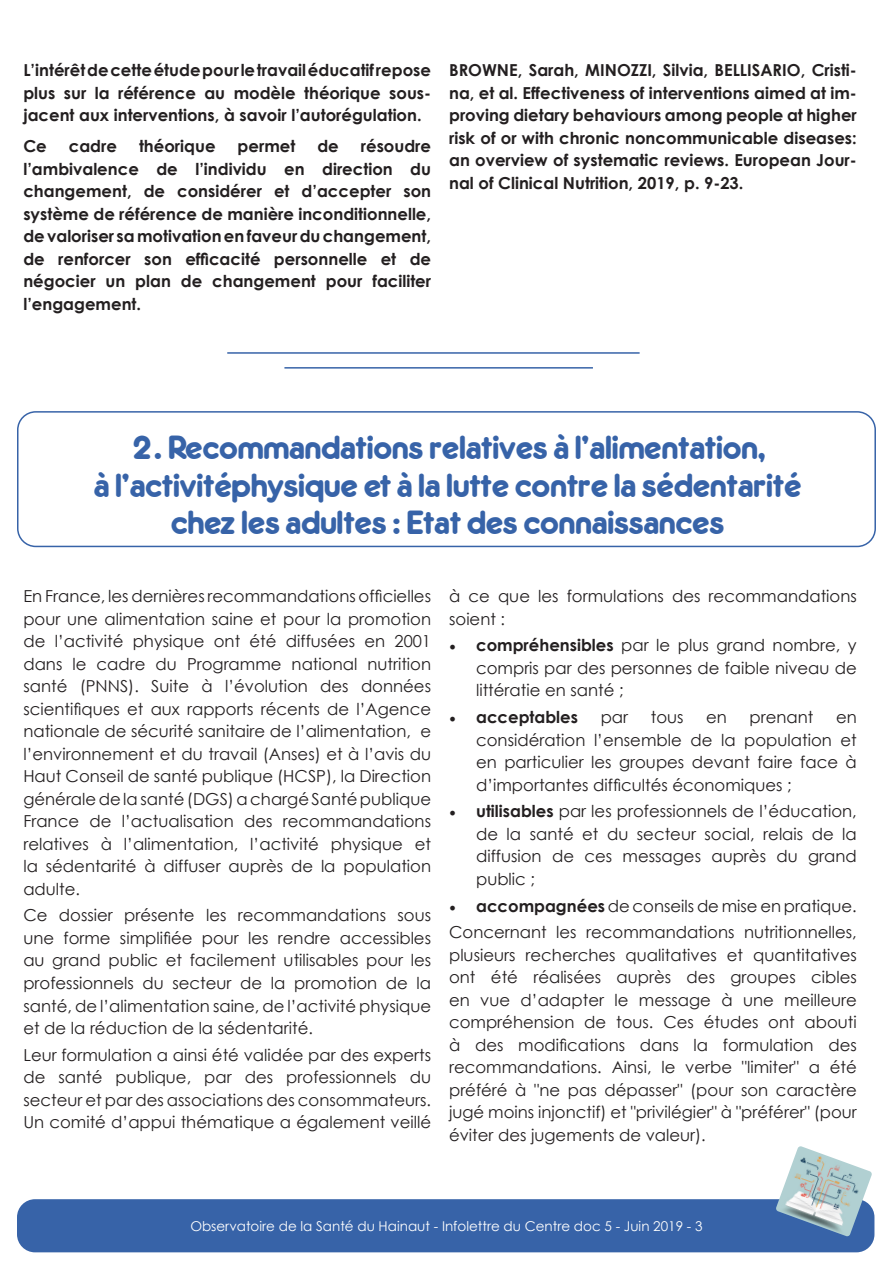
<style>
.page{position:relative;width:893px;height:1263px;background:#fff}
.page>*{position:absolute;margin:0;border:0;box-sizing:border-box;transform-origin:0 0}
.H1_Titre{font:30px/37.5px "Allgemeine";color:#3763a8;text-align:center}
.t1{font:16.5px/22.5px "Century Gothic";color:#231f20;text-align:justify}
.t2{font:700 16.5px/22.5px "Century Gothic";color:#231f20;text-align:justify}
.t3{font:13.5px "Century Gothic";color:#fff}
.s1{font-family:"Minion Pro";font-size:18px}
.s2{font-weight:700}
.s3{font-family:"Minion Pro";font-weight:400;font-size:18px}
</style>
<div class="page">
<div style="left:17px;top:411px;width:859px;height:136px;border:2px solid #3763a8;border-radius:18px"></div>
<hr style="left:227px;top:352px;width:413px;height:2px;background:#3763a8">
<hr style="left:284px;top:367px;width:309px;height:2px;background:#3763a8">
<div style="left:17px;top:1199px;width:857px;height:53px;background:#3763a8;border-radius:18px"></div>
<img style="left:776px;top:1146px;width:96px;height:91px">
<p class="t2" style="left:23px;top:58px;width:409px">L’intérêt de cette étude pour le travail éducatif repose plus sur la référence au modèle théorique sous&shy;jacent aux interventions, à savoir l’autorégulation.</p>
<p class="t2" style="left:23px;top:134px;width:25px">Ce</p>
<p class="t2" style="left:69px;top:134px;width:50px">cadre</p>
<p class="t2" style="left:139px;top:134px;width:78px">théorique</p>
<p class="t2" style="left:238px;top:134px;width:59px">permet</p>
<p class="t2" style="left:317px;top:134px;width:23px">de</p>
<p class="t2" style="left:23px;top:134px;width:409px;text-indent:337px">résoudre l’ambivalence de l’individu en direction du changement, de considérer et d’accepter son système de référence de manière inconditionnelle, de valoriser sa motivation en faveur du changement, de renforcer son efficacité personnelle et de négocier un plan de changement pour faciliter l’engagement.</p>
<p class="t2" style="left:449px;top:58px;width:409px">BROWNE, Sarah, MINOZZI, Silvia, BELLISARIO, Cristi&shy;na, et al. Effectiveness of interventions aimed at im&shy;proving dietary behaviours among people at higher risk of or with chronic noncommunicable diseases: an overview of systematic reviews. European Jour&shy;nal of Clinical Nutrition, 2019, p. 9-23.</p>
<h1 class="H1_Titre" style="left:93px;top:429px;width:709px">2. Recommandations relatives à l’alimentation,<br>à l’activitéphysique et à la lutte contre la sédentarité chez les adultes : Etat des connaissances</h1>
<p class="t1" style="left:23px;top:585px;width:409px">En France, les dernières recommandations officielles pour une alimentation saine et pour la promotion de l’activité physique ont été diffusées en 2001 dans le cadre du Programme national nutrition santé (PNNS). Suite à l’évolution des données scientifiques et aux rapports récents de l’Agence nationale de sécurité sanitaire de l’alimentation, e l’environnement et du travail (Anses) et à l’avis du Haut Conseil de santé publique (HCSP), la Direction générale de la santé (DGS) a chargé Santé publique France de l’actualisation des recommandations relatives à l’alimentation, l’activité physique et la sédentarité à diffuser auprès de la population adulte.</p>
<p class="t1" style="left:23px;top:904px;width:409px">Ce dossier présente les recommandations sous une forme simplifiée pour les rendre accessibles au grand public et facilement utilisables pour les professionnels du secteur de la promotion de la santé, de l’alimentation saine, de l’activité physique et de la réduction de la sédentarité.</p>
<p class="t1" style="left:23px;top:1043px;width:409px">Leur formulation a ainsi été validée par des experts de santé publique, par des professionnels du secteur et par des associations des consommateurs.<br>Un comité d’appui thématique a également veillé</p>
<p class="t1" style="left:449px;top:585px;width:409px">à ce que les formulations des recommandations soient :</p>
<p class="t1" style="left:476px;top:634px;width:382px;text-indent:-27px"><span class="s1">•</span> <span class="s2">compréhensibles</span> par le plus grand nombre, y compris par des personnes de faible niveau de littératie en santé ;</p>
<p class="t2" style="left:449px;top:705px;width:130px"><span class="s3">•</span> acceptables</p>
<p class="t1" style="left:601px;top:706px;width:29px">par</p>
<p class="t1" style="left:651px;top:706px;width:34px">tous</p>
<p class="t1" style="left:706px;top:706px;width:22px">en</p>
<p class="t1" style="left:749px;top:706px;width:65px">prenant</p>
<p class="t1" style="left:476px;top:706px;width:382px;text-indent:360px">en considération l’ensemble de la population et en particulier les groupes devant faire face à d’importantes difficultés économiques ;</p>
<p class="t1" style="left:476px;top:800px;width:382px;text-indent:-27px"><span class="s1">•</span> <span class="s2">utilisables</span> par les professionnels de l’éducation, de la santé et du secteur social, relais de la diffusion de ces messages auprès du grand public ;</p>
<p class="t1" style="left:449px;top:894px;width:409px"><span class="s1">•</span> <span class="s2">accompagnées</span> de conseils de mise en pratique.</p>
<p class="t1" style="left:449px;top:921px;width:409px">Concernant les recommandations nutritionnelles, plusieurs recherches qualitatives et quantitatives ont été réalisées auprès des groupes cibles en vue d’adapter le message à une meilleure compréhension de tous. Ces études ont abouti à des modifications dans la formulation des recommandations. Ainsi, le verbe "limiter" a été préféré à "ne pas dépasser" (pour son caractère jugé moins injonctif) et "privilégier" à "préférer" (pour éviter des jugements de valeur).</p>
<p class="t3" style="left:190px;top:1216px;width:514px">Observatoire de la Santé du Hainaut - Infolettre du Centre doc 5 - Juin 2019 - 3</p>
</div>
